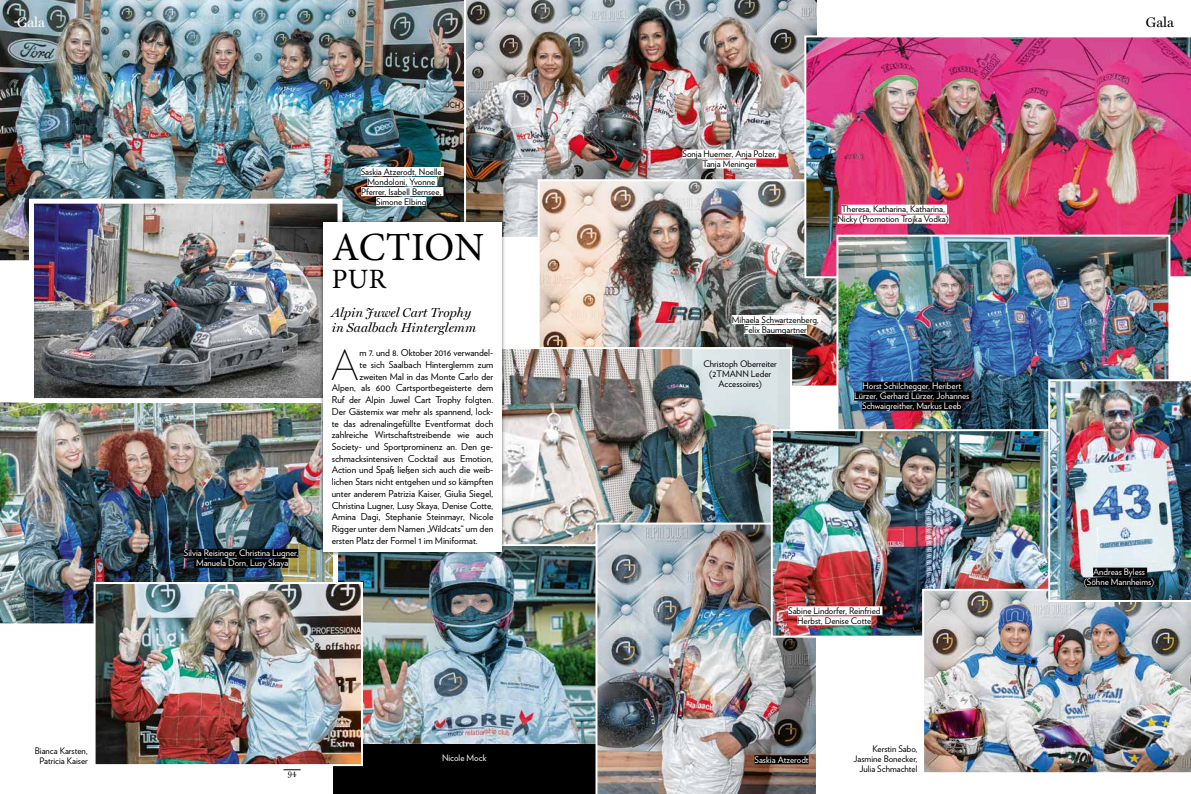
<style>
.page{position:relative;width:1191px;height:794px;background:#fff}
.page>*{position:absolute;margin:0;border:0;box-sizing:border-box;transform-origin:0 0}
.t1{font:200 41.5px "Verlag";color:#000}
.t2{font:40px "Minion Pro";color:#000}
.t3{font:28px "Minion Pro";color:#000}
.t4{font:14px "Miller Display";color:#fff}
.t5{font:14px "Miller Display";color:#000}
.t6{font:italic 13px/15px "Miller Display";color:#000}
.t7{font:9.5px "Verlag";color:#000}
.t8{font:9px/10px "Verlag";color:#000;text-align:center}
.t9{font:9px/10px "Verlag";color:#fff;text-align:center}
.t10{font:9px "Miller Display";color:#000;scale:.85 1}
</style>
<div class="page">
<img style="left:0;top:402px;width:333px;height:222px">
<img style="left:339px;top:546px;width:256px;height:197px">
<img style="left:466px;top:0;width:351px;height:237px">
<img style="left:540px;top:182px;width:296px;height:202px">
<div style="left:537px;top:179px;width:312px;height:208px;border:2px solid #fff"></div>
<img style="left:505px;top:350px;width:284px;height:193px">
<div style="left:494px;top:347px;width:298px;height:199px;border:2px solid #fff"></div>
<div style="left:682px;top:149px;width:96px;height:9px;background:#fff"></div>
<div style="left:702px;top:159px;width:54px;height:9px;background:#fff"></div>
<img style="left:804px;top:35px;width:387px;height:243px">
<div style="left:841px;top:205px;width:106px;height:9px;background:#fff"></div>
<div style="left:837px;top:215px;width:112px;height:9px;background:#fff"></div>
<div style="left:732px;top:315px;width:89px;height:9px;background:#fff"></div>
<div style="left:744px;top:325px;width:63px;height:9px;background:#fff"></div>
<img style="left:0;top:0;width:465px;height:261px">
<div style="left:361px;top:167px;width:83px;height:9px;background:#fff"></div>
<div style="left:367px;top:177px;width:70px;height:9px;background:#fff"></div>
<div style="left:361px;top:187px;width:82px;height:9px;background:#fff"></div>
<div style="left:376px;top:197px;width:50px;height:9px;background:#fff"></div>
<img style="left:839px;top:238px;width:328px;height:191px">
<div style="left:836px;top:235px;width:334px;height:210px;border:2px solid #fff"></div>
<div style="left:862px;top:381px;width:101px;height:9px;background:#000"></div>
<div style="left:854px;top:391px;width:117px;height:9px;background:#000"></div>
<div style="left:862px;top:401px;width:99px;height:9px;background:#000"></div>
<img style="left:35px;top:205px;width:301px;height:192px">
<div style="left:29px;top:199px;width:313px;height:204px;border:5px solid #fff"></div>
<div style="left:333px;top:744px;width:262px;height:50px;background:#000"></div>
<div style="left:319px;top:219px;width:186px;height:337px;background:#000;opacity:.5"></div>
<div style="left:323px;top:222px;width:179px;height:330px;background:#fff"></div>
<img style="left:595px;top:522px;width:221px;height:272px">
<img style="left:774px;top:432px;width:274px;height:202px">
<div style="left:771px;top:429px;width:302px;height:208px;border:2px solid #fff"></div>
<div style="left:788px;top:606px;width:94px;height:9px;background:#fff"></div>
<div style="left:797px;top:616px;width:74px;height:9px;background:#fff"></div>
<div style="left:754px;top:755px;width:54px;height:9px;background:#000"></div>
<img style="left:922px;top:589px;width:269px;height:184px">
<img style="left:1048px;top:379px;width:143px;height:223px">
<div style="left:1093px;top:567px;width:54px;height:9px;background:#000"></div>
<div style="left:1083px;top:577px;width:71px;height:9px;background:#000"></div>
<img style="left:97px;top:585px;width:263px;height:178px">
<div style="left:94px;top:582px;width:269px;height:184px;border:2px solid #fff"></div>
<div style="left:184px;top:549px;width:114px;height:9px;background:#000"></div>
<div style="left:194px;top:559px;width:94px;height:9px;background:#000"></div>
<svg style="left:283px;top:769px;width:17px;height:1px"></svg>
<h3 class="t4" style="left:17px;top:14px;width:30px">Gala</h3>
<h3 class="t5" style="left:1145px;top:14px;width:30px">Gala</h3>
<p class="t8" style="left:35px;top:745px;width:54px">Bianca Karsten,<br>Patricia Kaiser</p>
<p class="t9" style="left:184px;top:547px;width:116px">Silvia Reisinger, Christina Lugner,<br>Manuela Dorn, Lusy Skaya</p>
<p class="t8" style="left:361px;top:166px;width:82px">Saskia Atzerodt, Noelle<br>Mondoloni, Yvonne<br>Pferrer, Isabell Bernsee,<br>Simone Elbing</p>
<h2 class="t2" style="left:332px;top:220px;width:154px">ACTION</h2>
<h3 class="t3" style="left:332px;top:260px;width:56px">PUR</h3>
<h3 class="t6" style="left:332px;top:306px;width:146px">Alpin Juwel Cart Trophy in Saalbach Hinterglemm</h3>
<h1 class="t1" style="left:330px;top:335px;width:31px">A</h1>
<p class="t7" style="left:360px;top:346px;width:135px">m 7. und 8. Oktober 2016 verwandel-</p>
<p class="t7" style="left:360px;top:357px;width:135px">te sich Saalbach Hinterglemm zum</p>
<p class="t7" style="left:360px;top:369px;width:135px">zweiten Mal in das Monte Carlo der</p>
<p class="t7" style="left:332px;top:381px;width:163px">Alpen, als 600 Cartsportbegeisterte dem</p>
<p class="t7" style="left:332px;top:392px;width:163px">Ruf der Alpin Juwel Cart Trophy folgten.</p>
<p class="t7" style="left:332px;top:404px;width:163px">Der Gästemix war mehr als spannend, lock-</p>
<p class="t7" style="left:332px;top:416px;width:163px">te das adrenalingefüllte Eventformat doch</p>
<p class="t7" style="left:332px;top:428px;width:163px">zahlreiche Wirtschaftstreibende wie auch</p>
<p class="t7" style="left:332px;top:439px;width:163px">Society- und Sportprominenz an. Den ge-</p>
<p class="t7" style="left:332px;top:451px;width:163px">schmacksintensiven Cocktail aus Emotion,</p>
<p class="t7" style="left:332px;top:463px;width:163px">Action und Spaß ließen sich auch die weib-</p>
<p class="t7" style="left:332px;top:474px;width:163px">lichen Stars nicht entgehen und so kämpften</p>
<p class="t7" style="left:332px;top:486px;width:163px">unter anderem Patrizia Kaiser, Giulia Siegel,</p>
<p class="t7" style="left:332px;top:498px;width:163px">Christina Lugner, Lusy Skaya, Denise Cotte,</p>
<p class="t7" style="left:332px;top:510px;width:163px">Amina Dagi, Stephanie Steinmayr, Nicole</p>
<p class="t7" style="left:332px;top:521px;width:163px">Rigger unter dem Namen „Wildcats“ um den</p>
<p class="t7" style="left:332px;top:533px;width:148px">ersten Platz der Formel 1 im Miniformat.</p>
<p class="t10" style="left:288px;top:769px;width:12px">94</p>
<p class="t9" style="left:442px;top:752px;width:46px">Nicole Mock</p>
<p class="t8" style="left:682px;top:148px;width:95px">Sonja Huemer, Anja Polzer,<br>Tanja Meninger</p>
<p class="t8" style="left:837px;top:203px;width:113px">Theresa, Katharina, Katharina,<br>Nicky (Promotion Trojka Vodka)</p>
<p class="t8" style="left:732px;top:314px;width:89px">Mihaela Schwartzenberg,<br>Felix Baumgartner</p>
<p class="t8" style="left:703px;top:358px;width:75px">Christoph Oberreiter (2TMANN Leder<br>Accessoires)</p>
<p class="t9" style="left:854px;top:380px;width:117px">Horst Schilchegger, Heribert<br>Lürzer, Gerhard Lürzer, Johannes<br>Schwaigreither, Markus Leeb</p>
<p class="t8" style="left:788px;top:605px;width:94px">Sabine Lindorfer, Reinfried<br>Herbst, Denise Cotte</p>
<p class="t9" style="left:754px;top:754px;width:56px">Saskia Atzerodt</p>
<p class="t8" style="left:853px;top:743px;width:65px;text-align:right">Kerstin Sabo,<br>Jasmine Bonecker,<br>Julia Schmachtel</p>
<p class="t9" style="left:1083px;top:566px;width:72px">Andreas Byless (Söhne Mannheims)</p>
</div>
